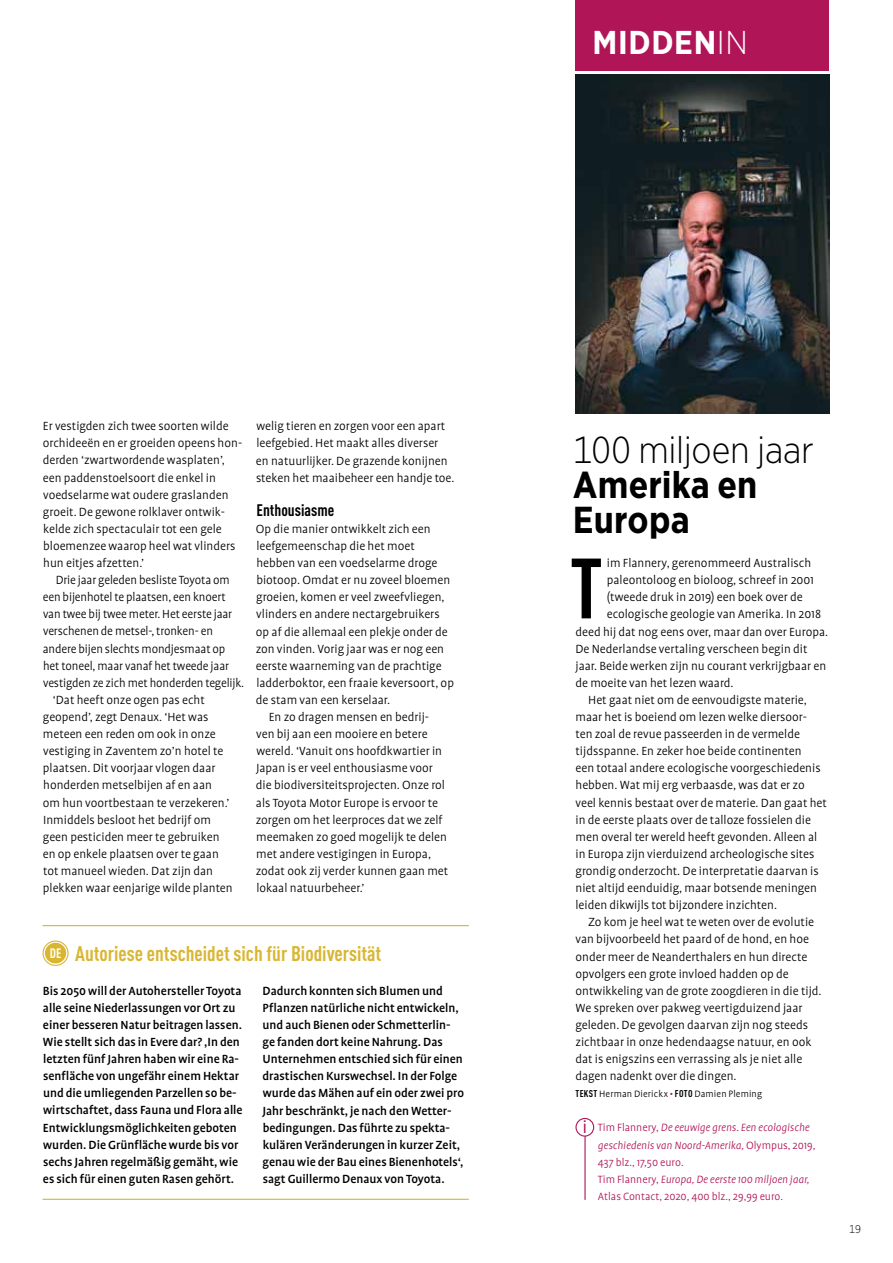
<style>
.page{position:relative;width:893px;height:1263px;background:#fff}
.page>*{position:absolute;margin:0;border:0;box-sizing:border-box;transform-origin:0 0}
.t1{font:700 condensed 84px "DINOT";color:#000}
.t2{font:700 37.5px/35.1px "Gotham Narrow";letter-spacing:.005em;color:#000}
.t3{font:300 37.5px "Gotham Narrow";letter-spacing:-.005em;color:#000}
.t4{font:700 33px "Gotham Narrow";letter-spacing:.02em;color:#fff}
.t5{font:700 condensed 21px "DINOT";color:#d9b632}
.t6{font:500 condensed 18px "DINOT";color:#b01558}
.t7{font:700 condensed 16.5px "DINOT";color:#000}
.t8{font:300 13.5px/17.1px "Profile";color:#000}
.t9{font:500 13.5px/17.1px "Profile";color:#000}
.t10{font:300 12px/17.1px "Profile";color:#b01558}
.t11{font:300 11.25px "Gotham Narrow";color:#000}
.t12{font:300 10.5px "Profile";letter-spacing:.015em;color:#000}
.s1{font-weight:300}
.s2{font-size:13.5px;color:#fff}
.s3{font-family:"DINOT";font-weight:700;font-stretch:condensed;font-size:9.75px}
.s4{color:#b01558}
.s5{font-style:italic}
</style>
<div class="page">
<img style="left:575px;top:75px;width:254px;height:338px">
<div style="left:575px;top:0;width:254px;height:70px;background:#b01558"></div>
<hr style="left:43px;top:925px;width:426px;height:1px;background:#d9b632">
<hr style="left:43px;top:1199px;width:426px;height:1px;background:#d9b632">
<div style="left:43px;top:940px;width:26px;height:26px;border:1px solid #d9b632;border-radius:50%"></div>
<div style="left:45px;top:943px;width:21px;height:20px;background:#d9b632;border-radius:50%"></div>
<div style="left:575px;top:1118px;width:19px;height:18px;border:1px solid #b01558;border-radius:50%"></div>
<hr style="left:584px;top:1136px;width:2px;height:64px;background:#b01558">
<h3 class="t4" style="left:592px;top:21px;width:157px">MIDDEN<span class="s1">IN</span></h3>
<p class="t8" style="left:43px;top:418px;width:201px">Er vestigden zich twee soorten wilde orchideeën en er groeiden opeens hon&shy;derden ‘zwartwordende wasplaten’, een paddenstoelsoort die enkel in voedselarme wat oudere graslanden groeit. De gewone rolklaver ontwik&shy;kelde zich spectaculair tot een gele bloemenzee waarop heel wat vlinders hun eitjes afzetten.’</p>
<p class="t8" style="left:56px;top:572px;width:176px">Drie jaar geleden besliste Toyota om</p>
<p class="t8" style="left:43px;top:589px;width:184px">een bijenhotel te plaatsen, een knoert</p>
<p class="t8" style="left:43px;top:606px;width:191px">van twee bij twee meter. Het eerste jaar</p>
<p class="t8" style="left:43px;top:623px;width:171px">verschenen de metsel-, tronken- en</p>
<p class="t8" style="left:43px;top:640px;width:184px">andere bijen slechts mondjesmaat op</p>
<p class="t8" style="left:43px;top:657px;width:187px">het toneel, maar vanaf het tweede jaar</p>
<p class="t8" style="left:43px;top:674px;width:203px">vestigden ze zich met honderden tegelijk.</p>
<p class="t8" style="left:53px;top:691px;width:154px">‘Dat heeft onze ogen pas echt</p>
<p class="t8" style="left:43px;top:708px;width:167px">geopend’, zegt Denaux. ‘Het was</p>
<p class="t8" style="left:43px;top:725px;width:174px">meteen een reden om ook in onze</p>
<p class="t8" style="left:43px;top:743px;width:182px">vestiging in Zaventem zo’n hotel te</p>
<p class="t8" style="left:43px;top:760px;width:174px">plaatsen. Dit voorjaar vlogen daar</p>
<p class="t8" style="left:43px;top:777px;width:170px">honderden metselbijen af en aan</p>
<p class="t8" style="left:43px;top:794px;width:188px">om hun voortbestaan te verzekeren.’</p>
<p class="t8" style="left:43px;top:811px;width:169px">Inmiddels besloot het bedrijf om</p>
<p class="t8" style="left:43px;top:828px;width:178px">geen pesticiden meer te gebruiken</p>
<p class="t8" style="left:43px;top:845px;width:178px">en op enkele plaatsen over te gaan</p>
<p class="t8" style="left:43px;top:862px;width:171px">tot manueel wieden. Dat zijn dan</p>
<p class="t8" style="left:43px;top:879px;width:191px">plekken waar eenjarige wilde planten</p>
<p class="t8" style="left:256px;top:418px;width:200px">welig tieren en zorgen voor een apart leefgebied. Het maakt alles diverser<br>en natuurlijker. De grazende konijnen steken het maaibeheer een handje toe.</p>
<p class="t7" style="left:256px;top:500px;width:79px">Enthousiasme</p>
<p class="t8" style="left:256px;top:520px;width:176px">Op die manier ontwikkelt zich een</p>
<p class="t8" style="left:256px;top:537px;width:160px">leefgemeenschap die het moet</p>
<p class="t8" style="left:256px;top:554px;width:182px">hebben van een voedselarme droge</p>
<p class="t8" style="left:256px;top:572px;width:195px">biotoop. Omdat er nu zoveel bloemen</p>
<p class="t8" style="left:256px;top:589px;width:190px">groeien, komen er veel zweefvliegen,</p>
<p class="t8" style="left:256px;top:606px;width:185px">vlinders en andere nectargebruikers</p>
<p class="t8" style="left:256px;top:623px;width:193px">op af die allemaal een plekje onder de</p>
<p class="t8" style="left:256px;top:640px;width:190px">zon vinden. Vorig jaar was er nog een</p>
<p class="t8" style="left:256px;top:657px;width:187px">eerste waarneming van de prachtige</p>
<p class="t8" style="left:256px;top:674px;width:199px">ladderboktor, een fraaie keversoort, op</p>
<p class="t8" style="left:256px;top:691px;width:136px">de stam van een kerselaar.</p>
<p class="t8" style="left:269px;top:708px;width:162px">En zo dragen mensen en bedrij-</p>
<p class="t8" style="left:256px;top:726px;width:173px">ven bij aan een mooiere en betere</p>
<p class="t8" style="left:256px;top:743px;width:187px">wereld. ‘Vanuit ons hoofdkwartier in</p>
<p class="t8" style="left:256px;top:760px;width:178px">Japan is er veel enthousiasme voor</p>
<p class="t8" style="left:256px;top:777px;width:191px">die biodiversiteitsprojecten. Onze rol</p>
<p class="t8" style="left:256px;top:794px;width:184px">als Toyota Motor Europe is ervoor te</p>
<p class="t8" style="left:256px;top:811px;width:188px">zorgen om het leerproces dat we zelf</p>
<p class="t8" style="left:256px;top:828px;width:192px">meemaken zo goed mogelijk te delen</p>
<p class="t8" style="left:256px;top:845px;width:176px">met andere vestigingen in Europa,</p>
<p class="t8" style="left:256px;top:862px;width:194px">zodat ook zij verder kunnen gaan met</p>
<p class="t8" style="left:256px;top:879px;width:110px">lokaal natuurbeheer.’</p>
<h3 class="t5" style="left:50px;top:940px;width:333px"><span class="s2">DE</span> Autoriese entscheidet sich für Biodiversität</h3>
<p class="t9" style="left:43px;top:982px;width:201px">Bis 2050 will der Autohersteller Toyota alle seine Niederlassungen vor Ort zu einer besseren Natur beitragen lassen.<br>Wie stellt sich das in Evere dar? ‚In den letzten fünf Jahren haben wir eine Ra&shy;senfläche von ungefähr einem Hektar und die umliegenden Parzellen so be&shy;wirtschaftet, dass Fauna und Flora alle Entwicklungsmöglichkeiten geboten wurden. Die Grünfläche wurde bis vor sechs Jahren regelmäßig gemäht, wie es sich für einen guten Rasen gehört.</p>
<p class="t9" style="left:262px;top:982px;width:203px">Dadurch konnten sich Blumen und Pflanzen natürliche nicht entwickeln, und auch Bienen oder Schmetterlin&shy;ge fanden dort keine Nahrung. Das Unternehmen entschied sich für einen drastischen Kurswechsel. In der Folge wurde das Mähen auf ein oder zwei pro Jahr beschränkt, je nach den Wetter&shy;bedingungen. Das führte zu spekta&shy;kulären Veränderungen in kurzer Zeit, genau wie der Bau eines Bienenhotels‘, sagt Guillermo Denaux von Toyota.</p>
<h2 class="t3" style="left:573px;top:426px;width:243px">100 miljoen jaar</h2>
<h2 class="t2" style="left:573px;top:467px;width:186px">Amerika en<br>Europa</h2>
<p class="t8" style="left:607px;top:554px;width:206px">im Flannery, gerenommeerd Australisch</p>
<p class="t8" style="left:607px;top:572px;width:209px">paleontoloog en bioloog, schreef in 2001</p>
<p class="t8" style="left:607px;top:589px;width:197px">(tweede druk in 2019) een boek over de</p>
<p class="t8" style="left:607px;top:606px;width:216px">ecologische geologie van Amerika. In 2018</p>
<p class="t8" style="left:575px;top:623px;width:254px">deed hij dat nog eens over, maar dan over Europa.</p>
<p class="t8" style="left:575px;top:640px;width:234px">De Nederlandse vertaling verscheen begin dit</p>
<p class="t8" style="left:575px;top:657px;width:252px">jaar. Beide werken zijn nu courant verkrijgbaar en</p>
<p class="t8" style="left:575px;top:674px;width:160px">de moeite van het lezen waard.</p>
<p class="t8" style="left:588px;top:691px;width:220px">Het gaat niet om de eenvoudigste materie,</p>
<p class="t8" style="left:575px;top:708px;width:233px">maar het is boeiend om lezen welke diersoor-</p>
<p class="t8" style="left:575px;top:725px;width:226px">ten zoal de revue passeerden in de vermelde</p>
<p class="t8" style="left:575px;top:743px;width:228px">tijdsspanne. En zeker hoe beide continenten</p>
<p class="t8" style="left:575px;top:760px;width:247px">een totaal andere ecologische voorgeschiedenis</p>
<p class="t8" style="left:575px;top:777px;width:231px">hebben. Wat mij erg verbaasde, was dat er zo</p>
<p class="t8" style="left:575px;top:794px;width:253px">veel kennis bestaat over de materie. Dan gaat het</p>
<p class="t8" style="left:575px;top:811px;width:237px">in de eerste plaats over de talloze fossielen die</p>
<p class="t8" style="left:575px;top:828px;width:243px">men overal ter wereld heeft gevonden. Alleen al</p>
<p class="t8" style="left:575px;top:845px;width:240px">in Europa zijn vierduizend archeologische sites</p>
<p class="t8" style="left:575px;top:862px;width:245px">grondig onderzocht. De interpretatie daarvan is</p>
<p class="t8" style="left:575px;top:879px;width:243px">niet altijd eenduidig, maar botsende meningen</p>
<p class="t8" style="left:575px;top:897px;width:203px">leiden dikwijls tot bijzondere inzichten.</p>
<p class="t8" style="left:588px;top:914px;width:227px">Zo kom je heel wat te weten over de evolutie</p>
<p class="t8" style="left:575px;top:931px;width:235px">van bijvoorbeeld het paard of de hond, en hoe</p>
<p class="t8" style="left:575px;top:948px;width:233px">onder meer de Neanderthalers en hun directe</p>
<p class="t8" style="left:575px;top:965px;width:215px">opvolgers een grote invloed hadden op de</p>
<p class="t8" style="left:575px;top:982px;width:248px">ontwikkeling van de grote zoogdieren in die tijd.</p>
<p class="t8" style="left:575px;top:999px;width:229px">We spreken over pakweg veertigduizend jaar</p>
<p class="t8" style="left:575px;top:1016px;width:234px">geleden. De gevolgen daarvan zijn nog steeds</p>
<p class="t8" style="left:575px;top:1033px;width:237px">zichtbaar in onze hedendaagse natuur, en ook</p>
<p class="t8" style="left:575px;top:1050px;width:228px">dat is enigszins een verrassing als je niet alle</p>
<p class="t8" style="left:575px;top:1068px;width:163px">dagen nadenkt over die dingen.</p>
<p class="t12" style="left:575px;top:1089px;width:188px"><span class="s3">TEKST</span> Herman Dierickx <span class="s4">•</span> <span class="s3">FOTO</span> Damien Pleming</p>
<h1 class="t1" style="left:570px;top:537px;width:34px">T</h1>
<h3 class="t6" style="left:583px;top:1116px;width:5px">i</h3>
<p class="t10" style="left:598px;top:1119px;width:219px">Tim Flannery, <span class="s5">De eeuwige grens. Een ecologische geschiedenis van Noord-Amerika,</span> Olympus, 2019, 437 blz., 17,50 euro.<br>Tim Flannery, <span class="s5">Europa, De eerste 100 miljoen jaar, </span>Atlas Contact, 2020, 400 blz., 29,99 euro.</p>
<p class="t11" style="left:849px;top:1222px;width:13px">19</p>
</div>
